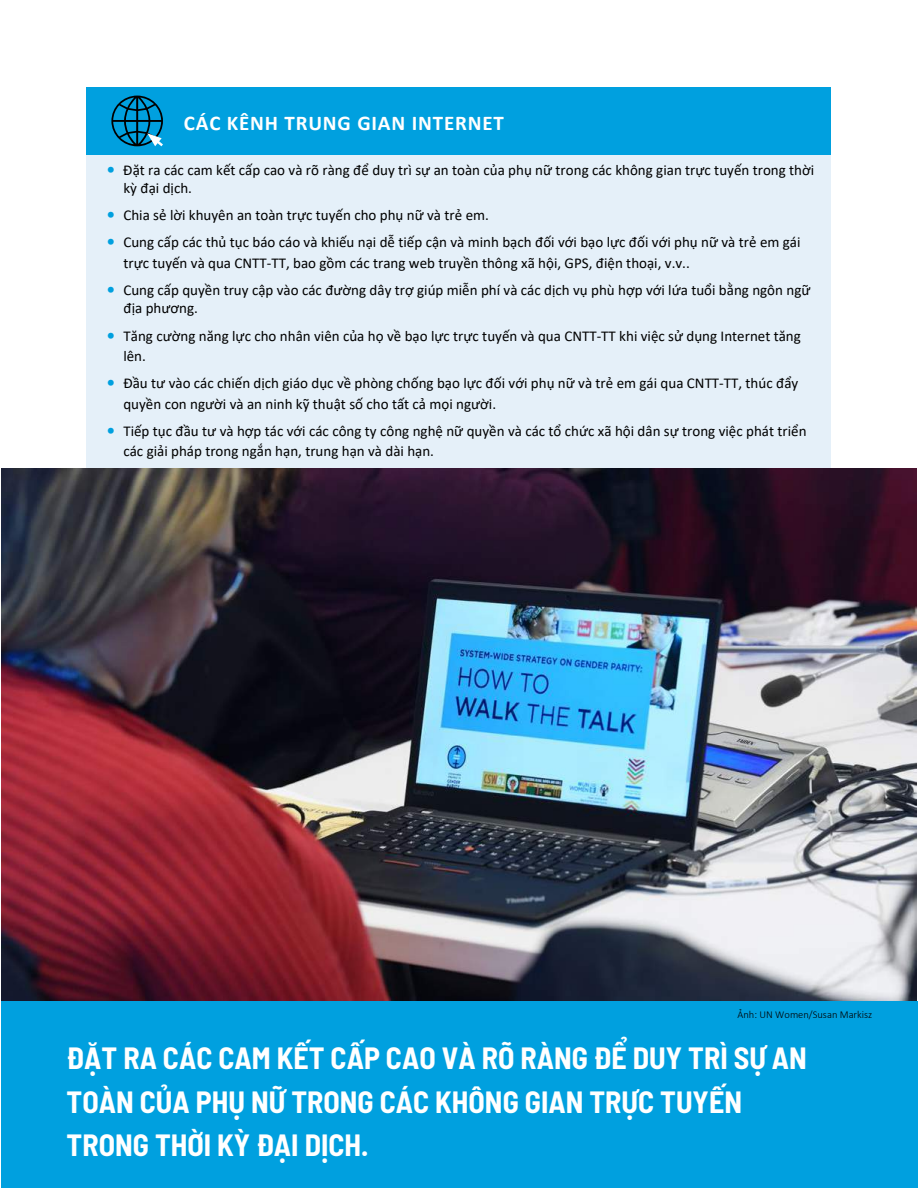
<style>
.page{position:relative;width:918px;height:1188px;background:#fff}
.page>*{position:absolute;margin:0;border:0;box-sizing:border-box;transform-origin:0 0}
.t1{font:700 semi-condensed 30px/43.3px "Barlow";color:#fff}
.t2{font:700 21px "Calibri";letter-spacing:.04em;color:#fff}
.t3{font:15px/20.4px "Calibri";color:#000}
.t4{font:300 10.5px "Calibri";color:#000}
.s1{font-weight:700;font-size:16.5px;color:#00a0df}
</style>
<div class="page">
<div style="left:87px;top:155px;width:744px;height:400px;background:#e5f0f9"></div>
<img style="left:2px;top:469px;width:915px;height:533px">
<div style="left:2px;top:1002px;width:916px;height:186px;background:#00a0df"></div>
<div style="left:87px;top:87px;width:744px;height:68px;background:#00a0df"></div>
<svg style="left:111px;top:96px;width:52px;height:51px"></svg>
<h2 class="t2" style="left:184px;top:108px;width:321px">CÁC KÊNH TRUNG GIAN INTERNET</h2>
<p class="t3" style="left:123px;top:160px;width:692px;line-height:18px;text-indent:-16px"><span class="s1">•</span> Đặt ra các cam kết cấp cao và rõ ràng để duy trì sự an toàn của phụ nữ trong các không gian trực tuyến trong thời kỳ đại dịch.</p>
<p class="t3" style="left:107px;top:205px;width:383px"><span class="s1">•</span> Chia sẻ lời khuyên an toàn trực tuyến cho phụ nữ và trẻ em.</p>
<p class="t3" style="left:123px;top:232px;width:679px;text-indent:-16px"><span class="s1">•</span> Cung cấp các thủ tục báo cáo và khiếu nại dễ tiếp cận và minh bạch đối với bạo lực đối với phụ nữ và trẻ em gái trực tuyến và qua CNTT-TT, bao gồm các trang web truyền thông xã hội, GPS, điện thoại, v.v..</p>
<p class="t3" style="left:123px;top:281px;width:689px;line-height:18px;text-indent:-16px"><span class="s1">•</span> Cung cấp quyền truy cập vào các đường dây trợ giúp miễn phí và các dịch vụ phù hợp với lứa tuổi bằng ngôn ngữ địa phương.</p>
<p class="t3" style="left:123px;top:325px;width:679px;text-indent:-16px"><span class="s1">•</span> Tăng cường năng lực cho nhân viên của họ về bạo lực trực tuyến và qua CNTT-TT khi việc sử dụng Internet tăng lên.</p>
<p class="t3" style="left:123px;top:373px;width:676px;text-indent:-16px"><span class="s1">•</span> Đầu tư vào các chiến dịch giáo dục về phòng chống bạo lực đối với phụ nữ và trẻ em gái qua CNTT-TT, thúc đẩy quyền con người và an ninh kỹ thuật số cho tất cả mọi người.</p>
<p class="t3" style="left:123px;top:420px;width:685px;text-indent:-16px"><span class="s1">•</span> Tiếp tục đầu tư và hợp tác với các công ty công nghệ nữ quyền và các tổ chức xã hội dân sự trong việc phát triển các giải pháp trong ngắn hạn, trung hạn và dài hạn.</p>
<p class="t4" style="left:738px;top:1008px;width:136px">Ảnh: UN Women/Susan Markisz</p>
<h1 class="t1" style="left:67px;top:1035px;width:742px">ĐẶT RA CÁC CAM KẾT CẤP CAO VÀ RÕ RÀNG ĐỂ DUY TRÌ SỰ AN<br>TOÀN CỦA PHỤ NỮ TRONG CÁC KHÔNG GIAN TRỰC TUYẾN<br>TRONG THỜI KỲ ĐẠI DỊCH.</h1>
</div>
